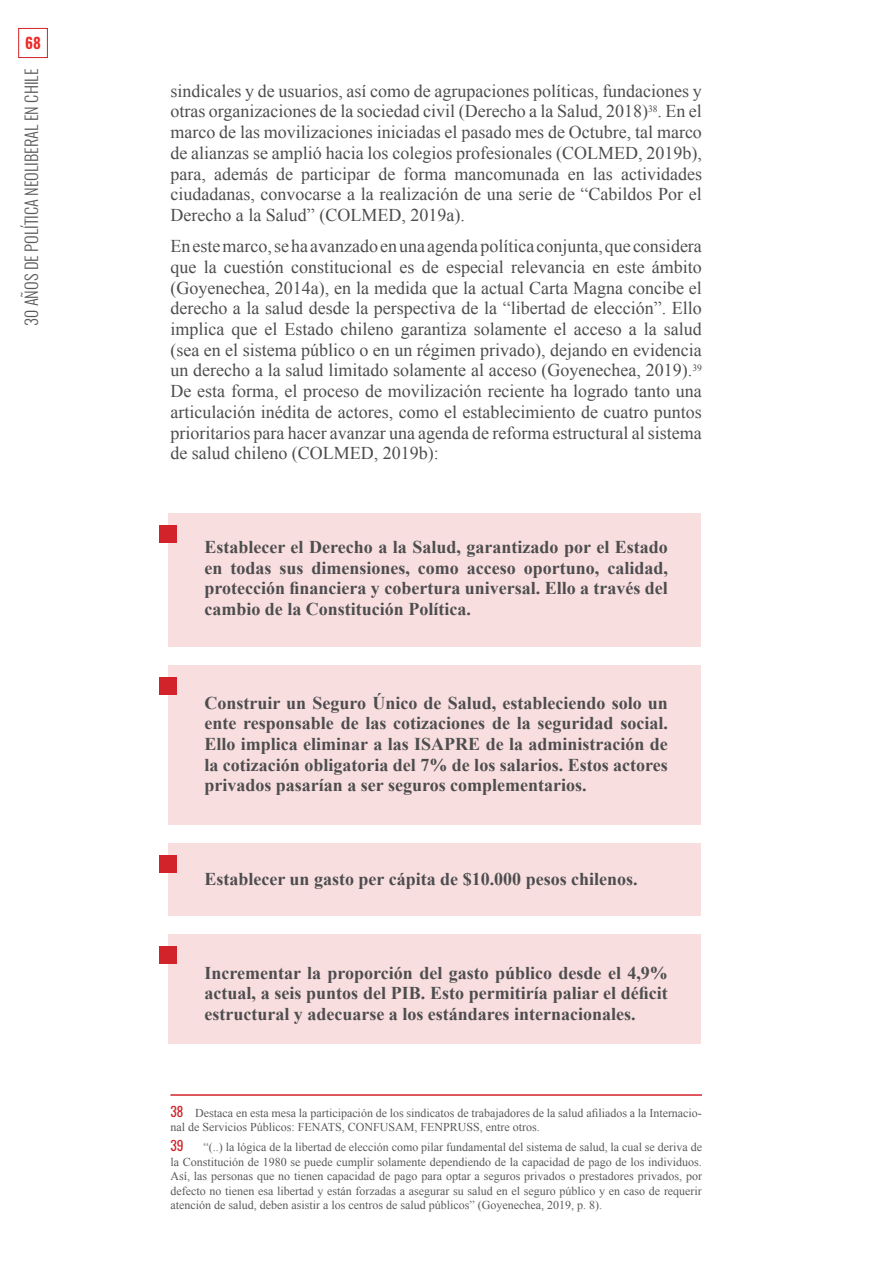
<style>
.page{position:relative;width:893px;height:1263px;background:#fff}
.page>*{position:absolute;margin:0;border:0;box-sizing:border-box;transform-origin:0 0}
.t1{font:18px/20.7px "Times New Roman";color:#4d4d4f;text-align:justify}
.t2{font:700 18px/20.7px "Times New Roman";color:#4d4d4f;text-align:justify}
.t3{font:300 16.5px "Oswald";color:#58595b}
.t4{font:600 15px "Oswald";color:#eb2a25}
.t5{font:13.5px "Oswald";color:#d2232a}
.t6{font:12px/14.4px "Times New Roman";color:#58595b}
.s1{font-family:"Oswald";font-size:13.5px;color:#d2232a}
</style>
<div class="page">
<div style="left:18px;top:28px;width:30px;height:30px;border:1px solid #d2232a"></div>
<div style="left:168px;top:934px;width:533px;height:109px;background:#f8dedf"></div>
<div style="left:168px;top:843px;width:533px;height:73px;background:#f8dedf"></div>
<div style="left:168px;top:665px;width:533px;height:159px;background:#f8dedf"></div>
<div style="left:168px;top:513px;width:533px;height:134px;background:#f8dedf"></div>
<hr style="left:170px;top:1094px;width:532px;height:2px;background:#d2232a">
<div style="left:159px;top:525px;width:18px;height:18px;background:#d2232a"></div>
<div style="left:159px;top:677px;width:18px;height:18px;background:#d2232a"></div>
<div style="left:159px;top:855px;width:18px;height:18px;background:#d2232a"></div>
<div style="left:159px;top:946px;width:18px;height:18px;background:#d2232a"></div>
<p class="t4" style="left:25px;top:35px;width:17px">68</p>
<p class="t3" style="left:17px;top:326px;width:259px;rotate:-90deg">30 AÑOS DE POLÍTICA NEOLIBERAL EN CHILE</p>
<p class="t1" style="left:170px;top:80px;width:533px">sindicales y de usuarios, así como de agrupaciones políticas, fundaciones y otras organizaciones de la sociedad civil (Derecho a la Salud, 2018)<sup>38</sup>. En el marco de las movilizaciones iniciadas el pasado mes de Octubre, tal marco de alianzas se amplió hacia los colegios profesionales (COLMED, 2019b), para, además de participar de forma mancomunada en las actividades ciudadanas, convocarse a la realización de una serie de “Cabildos Por el Derecho a la Salud” (COLMED, 2019a).</p>
<p class="t1" style="left:170px;top:236px;width:533px">En este marco, se ha avanzado en una agenda política conjunta, que considera que la cuestión constitucional es de especial relevancia en este ámbito (Goyenechea, 2014a), en la medida que la actual Carta Magna concibe el derecho a la salud desde la perspectiva de la “libertad de elección”. Ello implica que el Estado chileno garantiza solamente el acceso a la salud (sea en el sistema público o en un régimen privado), dejando en evidencia un derecho a la salud limitado solamente al acceso (Goyenechea, 2019).<sup>39<br></sup>De esta forma, el proceso de movilización reciente ha logrado tanto una articulación inédita de actores, como el establecimiento de cuatro puntos prioritarios para hacer avanzar una agenda de reforma estructural al sistema de salud chileno (COLMED, 2019b):</p>
<p class="t2" style="left:204px;top:536px;width:465px">Establecer el Derecho a la Salud, garantizado por el Estado en todas sus dimensiones, como acceso oportuno, calidad, protección financiera y cobertura universal. Ello a través del cambio de la Constitución Política.</p>
<p class="t2" style="left:204px;top:692px;width:465px">Construir un Seguro Único de Salud, estableciendo solo un ente responsable de las cotizaciones de la seguridad social.<br>Ello implica eliminar a las ISAPRE de la administración de la cotización obligatoria del 7% de los salarios. Estos actores privados pasarían a ser seguros complementarios.</p>
<p class="t2" style="left:204px;top:868px;width:435px">Establecer un gasto per cápita de $10.000 pesos chilenos.</p>
<p class="t2" style="left:204px;top:962px;width:465px">Incrementar la proporción del gasto público desde el 4,9% actual, a seis puntos del PIB. Esto permitiría paliar el déficit estructural y adecuarse a los estándares internacionales.</p>
<p class="t6" style="left:170px;top:1105px;width:533px"><span class="s1">38</span> Destaca en esta mesa la participación de los sindicatos de trabajadores de la salud afiliados a la Internacio&shy;nal de Servicios Públicos: FENATS, CONFUSAM, FENPRUSS, entre otros.</p>
<p class="t5" style="left:170px;top:1134px;width:14px">39</p>
<p class="t6" style="left:170px;top:1140px;width:533px;text-align:justify;text-indent:33px">“(..) la lógica de la libertad de elección como pilar fundamental del sistema de salud, la cual se deriva de la Constitución de 1980 se puede cumplir solamente dependiendo de la capacidad de pago de los individuos.<br>Así, las personas que no tienen capacidad de pago para optar a seguros privados o prestadores privados, por defecto no tienen esa libertad y están forzadas a asegurar su salud en el seguro público y en caso de requerir atención de salud, deben asistir a los centros de salud públicos” (Goyenechea, 2019, p. 8).</p>
</div>
